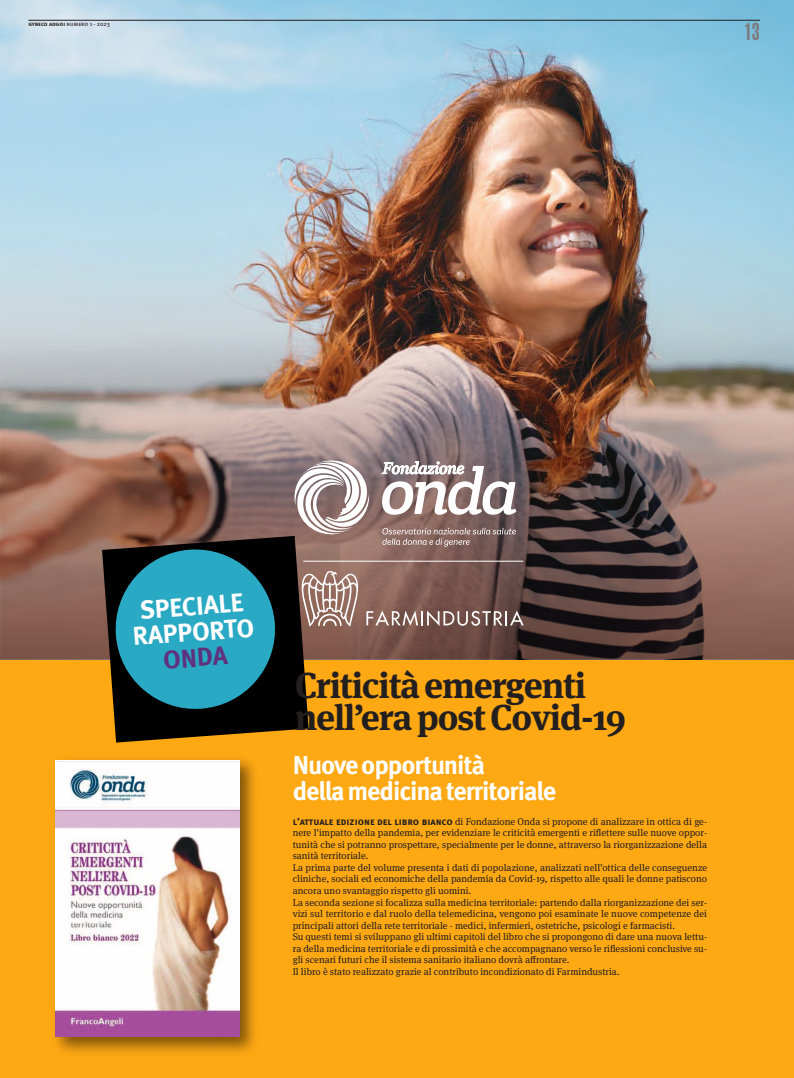
<style>
.page{position:relative;width:794px;height:1078px;background:#fff}
.page>*{position:absolute;margin:0;border:0;box-sizing:border-box;transform-origin:0 0}
.t1{font:700 36px/32px "Meta Serif OT";color:#241f1f}
.t2{font:700 26px/25.9px "Meta Pro";color:#fff}
.t3{font:700 25.8px/25.8px "Meta Pro";color:#fff;text-align:center}
.t4{font:700 25.8px "Meta Pro";color:#60317e}
.t5{font:900 extra-condensed 24px "Helvetica";color:#7d7c7e}
.t6{font:9.8px/11.6px "Meta Serif OT";color:#241f1f}
.t7{font:6px "Meta Pro";color:#241f1f}
.s1{font-weight:700}
.s2{font-family:"Meta Pro";font-weight:700;font-size:10px}
</style>
<div class="page">
<div style="left:0;top:646px;width:794px;height:431px;background:#fea814"></div>
<img style="left:0;top:0;width:794px;height:177px">
<img style="left:0;top:177px;width:794px;height:156px">
<img style="left:0;top:333px;width:794px;height:326px">
<svg style="left:293px;top:459px;width:76px;height:76px"></svg>
<svg style="left:381px;top:461px;width:135px;height:53px"></svg>
<svg style="left:382px;top:527px;width:134px;height:19px;background:#917873"></svg>
<svg style="left:309px;top:571px;width:50px;height:55px"></svg>
<svg style="left:366px;top:610px;width:157px;height:16px;background:#977f7a"></svg>
<img style="left:55px;top:759px;width:200px;height:294px">
<img style="left:55px;top:760px;width:185px;height:276px">
<img style="left:102px;top:536px;width:207px;height:206px">
<svg style="left:113px;top:546px;width:165px;height:165px;background:#1e7c8e"></svg>
<hr style="left:28px;top:20px;width:732px;height:1px;background:#241f1f">
<hr style="left:303px;top:561px;width:220px;height:1px;background:#fff">
<p class="t7" style="left:28px;top:22px;width:83px"><span class="s1">gyneco aogoi</span> numero 1 - 2023</p>
<h3 class="t5" style="left:744px;top:23px;width:17px">13</h3>
<h3 class="t3" style="left:130px;top:599px;width:123px;rotate:-4deg">SPECIALE<br>RAPPORTO</h3>
<h3 class="t4" style="left:162px;top:649px;width:66px;rotate:-4deg">ONDA</h3>
<h1 class="t1" style="left:295px;top:672px;width:333px">Criticità emergenti nell’era post Covid-19</h1>
<h2 class="t2" style="left:293px;top:753px;width:265px">Nuove opportunità<br>della medicina territoriale</h2>
<p class="t6" style="left:293px;top:816px;width:416px"><span class="s2">l’attuale edizione del libro bianco</span> di Fondazione Onda si propone di analizzare in ottica di ge&shy;nere l’impatto della pandemia, per evidenziare le criticità emergenti e riflettere sulle nuove oppor&shy;tunità che si potranno prospettare, specialmente per le donne, attraverso la riorganizzazione della sanità territoriale.<br>La prima parte del volume presenta i dati di popolazione, analizzati nell’ottica delle conseguenze cliniche, sociali ed economiche della pandemia da Covid-19, rispetto alle quali le donne patiscono ancora uno svantaggio rispetto gli uomini.<br>La seconda sezione si focalizza sulla medicina territoriale: partendo dalla riorganizzazione dei ser&shy;vizi sul territorio e dal ruolo della telemedicina, vengono poi esaminate le nuove competenze dei principali attori della rete territoriale - medici, infermieri, ostetriche, psicologi e farmacisti.<br>Su questi temi si sviluppano gli ultimi capitoli del libro che si propongono di dare una nuova lettu&shy;ra della medicina territoriale e di prossimità e che accompagnano verso le riflessioni conclusive su&shy;gli scenari futuri che il sistema sanitario italiano dovrà affrontare.<br>Il libro è stato realizzato grazie al contributo incondizionato di Farmindustria.</p>
</div>
